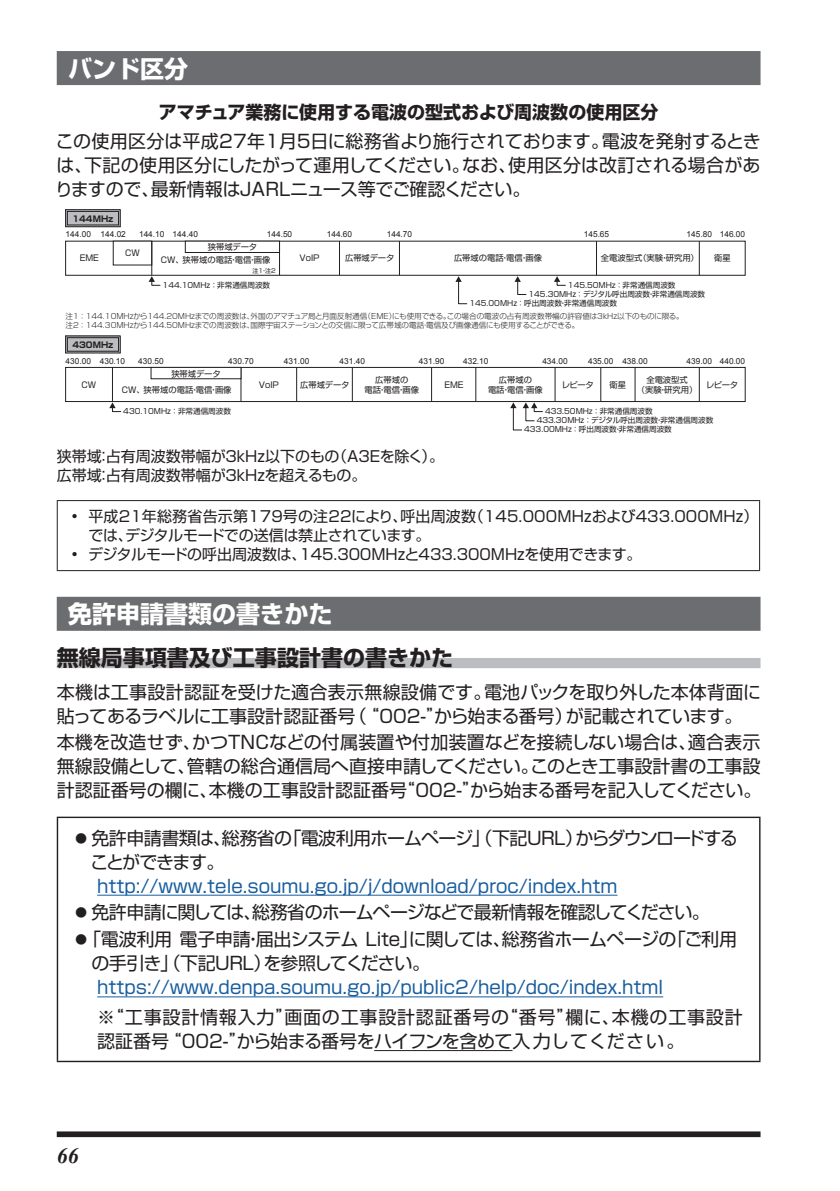
<style>
.page{position:relative;width:840px;height:1191px;background:#fff}
.page>*{position:absolute;margin:0;border:0;box-sizing:border-box;transform-origin:0 0}
.t1{font:700 24px "Shin Go Pro";color:#fff}
.t2{font:700 22px "Shin Go Pro";color:#231f20}
.t3{font:italic 700 22px "Times New Roman";color:#231f20}
.t4{font:18px/24px "Shin Go Pro";letter-spacing:-.03em;color:#231f20;text-align:justify}
.t5{font:18px "Shin Go Pro";color:#175d9e}
.t6{font:18px/24px "Shin Go Pro";letter-spacing:-.005em;color:#231f20}
.t7{font:18px/24px "Shin Go Pro";letter-spacing:.045em;color:#231f20}
.t8{font:18px/24px "Shin Go Pro";letter-spacing:-.06em;color:#231f20}
.t9{font:700 18px "Shin Go Pro";color:#231f20}
.t10{font:15px/19px "Shin Go Pro";color:#231f20}
.t11{font:8.4px/10px "Shin Go Pro";color:#231f20;text-align:center}
.t12{font:8.4px "Arial";color:#231f20}
.t13{font:700 8.4px "Shin Go Pro";color:#231f20}
.t14{font:300 7.6px/9px "Shin Go Pro";color:#231f20}
.t15{font:7.6px "Shin Go Pro";color:#231f20}
.t16{font:6px "Shin Go Pro";color:#231f20}
</style>
<div class="page">
<div style="left:57px;top:1131px;width:703px;height:6px;background:#231f20"></div>
<div style="left:57px;top:51px;width:703px;height:34px;background:#6c6d70"></div>
<div style="left:66px;top:210px;width:54px;height:17px;background:#bcbdc0"></div>
<div style="left:65px;top:209px;width:56px;height:18px;border:1px solid #231f20"></div>
<div style="left:65px;top:241px;width:680px;height:35px;border:1px solid #231f20"></div>
<div style="left:67px;top:211px;width:52px;height:14px;border:1px solid #231f20"></div>
<svg style="left:148px;top:276px;width:13px;height:10px"></svg>
<hr style="left:151px;top:241px;width:1px;height:34px;background:#231f20">
<hr style="left:279px;top:241px;width:1px;height:34px;background:#231f20">
<hr style="left:399px;top:241px;width:1px;height:34px;background:#231f20">
<hr style="left:339px;top:241px;width:1px;height:34px;background:#231f20">
<hr style="left:698px;top:241px;width:1px;height:34px;background:#231f20">
<hr style="left:595px;top:241px;width:1px;height:34px;background:#231f20">
<div style="left:185px;top:241px;width:95px;height:12px;border:1px solid #231f20"></div>
<svg style="left:514px;top:276px;width:13px;height:19px"></svg>
<svg style="left:554px;top:276px;width:12px;height:10px"></svg>
<svg style="left:455px;top:276px;width:13px;height:28px"></svg>
<div style="left:66px;top:336px;width:54px;height:17px;background:#bcbdc0"></div>
<div style="left:65px;top:335px;width:56px;height:18px;border:1px solid #231f20"></div>
<div style="left:65px;top:367px;width:680px;height:35px;border:1px solid #231f20"></div>
<div style="left:67px;top:337px;width:52px;height:14px;border:1px solid #231f20"></div>
<svg style="left:109px;top:402px;width:13px;height:10px"></svg>
<hr style="left:112px;top:367px;width:1px;height:34px;background:#231f20">
<hr style="left:240px;top:367px;width:1px;height:34px;background:#231f20">
<hr style="left:352px;top:367px;width:1px;height:34px;background:#231f20">
<hr style="left:296px;top:367px;width:1px;height:34px;background:#231f20">
<hr style="left:698px;top:367px;width:1px;height:34px;background:#231f20">
<hr style="left:634px;top:367px;width:1px;height:34px;background:#231f20">
<hr style="left:600px;top:367px;width:1px;height:34px;background:#231f20">
<hr style="left:554px;top:367px;width:1px;height:34px;background:#231f20">
<hr style="left:431px;top:367px;width:1px;height:34px;background:#231f20">
<hr style="left:475px;top:367px;width:1px;height:34px;background:#231f20">
<div style="left:150px;top:367px;width:91px;height:12px;border:1px solid #231f20"></div>
<svg style="left:510px;top:402px;width:33px;height:29px"></svg>
<div style="left:57px;top:597px;width:703px;height:34px;background:#6c6d70"></div>
<div style="left:57px;top:658px;width:703px;height:10px;background:#bcbdc0"></div>
<hr style="left:57px;top:500px;width:702px;height:1px;background:#231f20">
<hr style="left:57px;top:501px;width:1px;height:69px;background:#231f20">
<hr style="left:758px;top:501px;width:1px;height:69px;background:#231f20">
<hr style="left:57px;top:570px;width:702px;height:1px;background:#231f20">
<hr style="left:57px;top:816px;width:703px;height:2px;background:#231f20">
<hr style="left:57px;top:818px;width:1px;height:242px;background:#231f20">
<hr style="left:758px;top:818px;width:2px;height:242px;background:#231f20">
<hr style="left:57px;top:1060px;width:703px;height:2px;background:#231f20">
<hr style="left:97px;top:894px;width:520px;height:1px;background:#175d9e">
<hr style="left:97px;top:996px;width:566px;height:1px;background:#175d9e">
<hr style="left:374px;top:1050px;width:138px;height:1px;background:#231f20">
<h1 class="t1" style="left:68px;top:49px;width:121px">バンド区分</h1>
<p class="t9" style="left:159px;top:98px;width:501px">アマチュア業務に使用する電波の型式および周波数の使用区分</p>
<p class="t4" style="left:55px;top:127px;width:707px">この使用区分は平成27年１月５日に総務省より施行されております。電波を発射するときは、下記の使用区分にしたがって運用してください。なお、使用区分は改訂される場合がありますので、最新情報はJARLニュース等でご確認ください。</p>
<p class="t13" style="left:72px;top:212px;width:43px">144MHz</p>
<p class="t12" style="left:66px;top:229px;width:62px">144.00 144.02</p>
<p class="t12" style="left:139px;top:229px;width:60px">144.10 144.40</p>
<p class="t12" style="left:267px;top:229px;width:27px">144.50</p>
<p class="t12" style="left:326px;top:229px;width:27px">144.60</p>
<p class="t12" style="left:386px;top:229px;width:27px">144.70</p>
<p class="t12" style="left:583px;top:229px;width:27px">145.65</p>
<p class="t12" style="left:686px;top:229px;width:60px">145.80 146.00</p>
<p class="t11" style="left:80px;top:252px;width:21px">EME</p>
<p class="t11" style="left:125px;top:247px;width:16px">CW</p>
<p class="t11" style="left:208px;top:241px;width:51px">狭帯域データ</p>
<p class="t11" style="left:161px;top:254px;width:111px">CW、狭帯域の電話・電信・画像</p>
<p class="t11" style="left:299px;top:252px;width:21px">VoIP</p>
<p class="t11" style="left:345px;top:252px;width:51px">広帯域データ</p>
<p class="t11" style="left:453px;top:252px;width:89px">広帯域の電話・電信・画像</p>
<p class="t11" style="left:600px;top:252px;width:99px">全電波型式（実験・研究用）</p>
<p class="t11" style="left:713px;top:252px;width:18px">衛星</p>
<p class="t15" style="left:162px;top:279px;width:109px">144.10MHz ：非常通信周波数</p>
<p class="t16" style="left:252px;top:266px;width:25px">注 1・注2</p>
<p class="t15" style="left:567px;top:279px;width:109px">145.50MHz ：非常通信周波数</p>
<p class="t15" style="left:469px;top:297px;width:149px">145.00MHz ：呼出周波数・非常通信周波数</p>
<p class="t15" style="left:528px;top:288px;width:178px">145.30MHz ：デジタル呼出周波数・非常通信周波数</p>
<p class="t14" style="left:65px;top:311px;width:619px">注1 ：144.10MHzから144.20MHzまでの周波数は、外国のアマチュア局と月面反射通信（EME）にも使用できる。この場合の電波の占有周波数帯幅の許容値は3kHz以下のものに限る。注2 ：144.30MHzから144.50MHzまでの周波数は、国際宇宙ステーションとの交信に限って広帯域の電話・電信及び画像通信にも使用することができる。</p>
<p class="t13" style="left:72px;top:338px;width:43px">430MHz</p>
<p class="t12" style="left:66px;top:355px;width:61px">430.00 430.10</p>
<p class="t12" style="left:138px;top:355px;width:27px">430.50</p>
<p class="t12" style="left:228px;top:355px;width:27px">430.70</p>
<p class="t12" style="left:284px;top:355px;width:27px">431.00</p>
<p class="t12" style="left:339px;top:355px;width:27px">431.40</p>
<p class="t12" style="left:418px;top:355px;width:27px">431.90</p>
<p class="t12" style="left:463px;top:355px;width:27px">432.10</p>
<p class="t12" style="left:542px;top:355px;width:27px">434.00</p>
<p class="t12" style="left:587px;top:355px;width:61px">435.00 438.00</p>
<p class="t12" style="left:686px;top:355px;width:60px">439.00 440.00</p>
<p class="t11" style="left:81px;top:378px;width:16px">CW</p>
<p class="t11" style="left:171px;top:367px;width:51px">狭帯域データ</p>
<p class="t11" style="left:122px;top:383px;width:111px">CW、狭帯域の電話・電信・画像</p>
<p class="t15" style="left:123px;top:405px;width:109px">430.10MHz ：非常通信周波数</p>
<p class="t11" style="left:364px;top:374px;width:56px">広帯域の<br>電話・電信・画像</p>
<p class="t11" style="left:487px;top:374px;width:56px">広帯域の<br>電話・電信・画像</p>
<p class="t11" style="left:636px;top:374px;width:62px">全電波型式<br>（実験・研究用）</p>
<p class="t11" style="left:259px;top:378px;width:21px">VoIP</p>
<p class="t11" style="left:300px;top:378px;width:51px">広帯域データ</p>
<p class="t11" style="left:444px;top:378px;width:21px">EME</p>
<p class="t11" style="left:561px;top:378px;width:34px">レピータ</p>
<p class="t11" style="left:609px;top:378px;width:18px">衛星</p>
<p class="t11" style="left:705px;top:378px;width:34px">レピータ</p>
<p class="t15" style="left:544px;top:405px;width:109px">433.50MHz ：非常通信周波数</p>
<p class="t15" style="left:524px;top:423px;width:149px">433.00MHz ：呼出周波数・非常通信周波数</p>
<p class="t15" style="left:536px;top:414px;width:178px">433.30MHz ：デジタル呼出周波数・非常通信周波数</p>
<p class="t10" style="left:57px;top:445px;width:388px">狭帯域：占有周波数帯幅が3kHz以下のもの（A3Eを除く）。広帯域：占有周波数帯幅が3kHzを超えるもの。</p>
<p class="t10" style="left:88px;top:505px;width:671px;text-indent:-17px">• 平成21年総務省告示第179号の注22により、呼出周波数（145.000MHzおよび433.000MHz）では、デジタルモードでの送信は禁止されています。</p>
<p class="t10" style="left:71px;top:543px;width:571px">• デジタルモードの呼出周波数は、145.30０MHzと433.300MHzを使用できます。</p>
<h1 class="t1" style="left:68px;top:595px;width:266px">免許申請書類の書きかた</h1>
<p class="t2" style="left:57px;top:640px;width:397px">無線局事項書及び工事設計書の書きかた</p>
<p class="t6" style="left:57px;top:677px;width:705px">本機は工事設計認証を受けた適合表示無線設備です。電池パックを取り外した本体背面に貼ってあるラベルに工事設計認証番号（“002-”から始まる番号）が記載されています。</p>
<p class="t4" style="left:57px;top:728px;width:706px">本機を改造せず、かつTNCなどの付属装置や付加装置などを接続しない場合は、適合表示無線設備として、管轄の総合通信局へ直接申請してください。このとき工事設計書の工事設計認証番号の欄に、本機の工事設計認証番号“002-”から始まる番号を記入してください。</p>
<p class="t8" style="left:91px;top:823px;width:648px">免許申請書類は、総務省の「電波利用ホームページ」（下記URL）からダウンロードすることができます。</p>
<p class="t5" style="left:97px;top:871px;width:521px">http://www.tele.soumu.go.jp/j/download/proc/index.htm</p>
<p class="t4" style="left:83px;top:897px;width:655px;line-height:26.8px;text-indent:8px">免許申請に関しては、総務省のホームページなどで最新情報を確認してください。<br>「電波利用 電子申請・届出システム Lite」に関しては、総務省ホームページの「ご利用</p>
<p class="t8" style="left:91px;top:949px;width:340px">の手引き」（下記URL）を参照してください。</p>
<p class="t5" style="left:97px;top:972px;width:567px">https://www.denpa.soumu.go.jp/public2/help/doc/index.html</p>
<p class="t7" style="left:97px;top:1003px;width:646px">※“工事設計情報入力”画面の工事設計認証番号の“番号”欄に、本機の工事設計認証番号“002-”から始まる番号をハイフンを含めて入力してください。</p>
<p class="t3" style="left:57px;top:1140px;width:23px">66</p>
</div>
